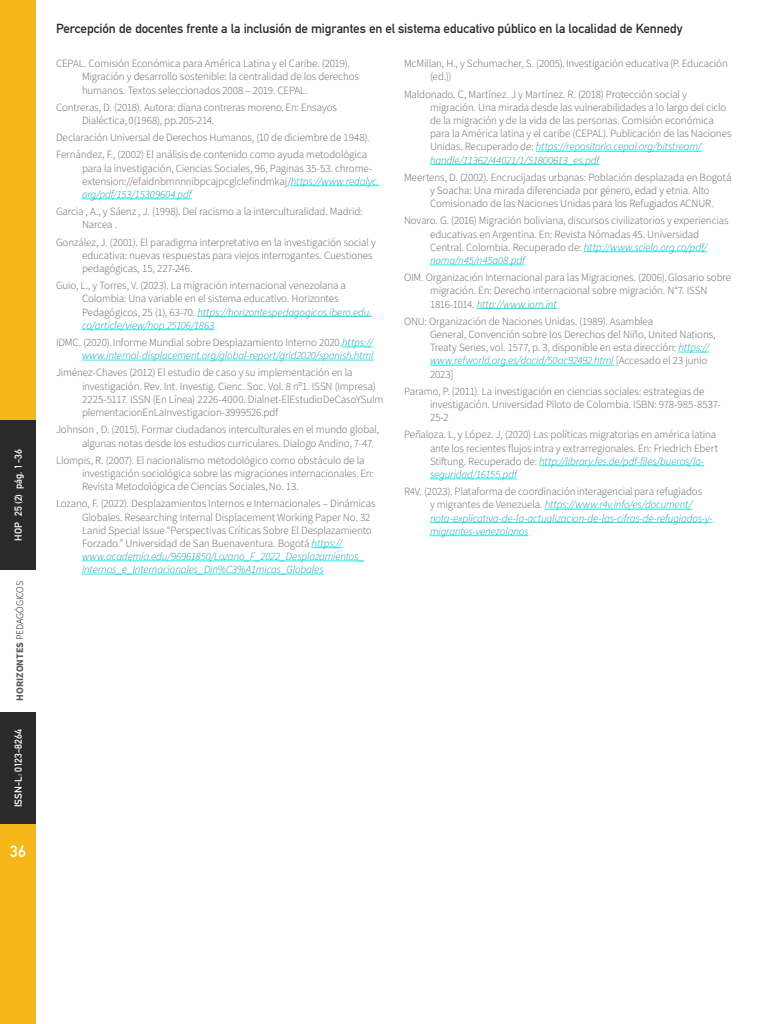
<style>
.page{position:relative;width:768px;height:1024px;background:#fff}
.page>*{position:absolute;margin:0;border:0;box-sizing:border-box;transform-origin:0 0}
.t1{font:700 16px "DIN Alternate";color:#fff}
.t2{font:700 13px "DIN Alternate";letter-spacing:-.01em;color:#2a2a2a}
.t3{font:300 11px/13.2px "Source Sans Pro";letter-spacing:-.01em;color:#5a5a5a}
.t4{font:italic 300 11px/13.2px "Source Sans Pro";letter-spacing:-.015em;color:#09909f;text-align:right}
.t5{font:700 10px "DIN Alternate";letter-spacing:.005em;color:#fff}
.t6{font:300 10px "Source Sans Pro";letter-spacing:-.015em;color:#000}
.s1{font-weight:700;color:#5a5a5a}
.s2{font-style:italic;color:#09909f}
.s3{font-style:normal;color:#5a5a5a}
</style>
<div class="page">
<hr style="left:291px;top:185px;width:88px;height:1px;background:#0ff">
<hr style="left:82px;top:199px;width:110px;height:1px;background:#0ff">
<hr style="left:197px;top:316px;width:175px;height:1px;background:#0ff">
<hr style="left:82px;top:329px;width:132px;height:1px;background:#0ff">
<hr style="left:342px;top:347px;width:31px;height:1px;background:#0ff">
<hr style="left:82px;top:360px;width:292px;height:1px;background:#0ff">
<hr style="left:312px;top:547px;width:30px;height:1px;background:#0ff">
<hr style="left:82px;top:561px;width:282px;height:1px;background:#0ff">
<hr style="left:82px;top:574px;width:242px;height:1px;background:#0ff">
<hr style="left:536px;top:151px;width:166px;height:1px;background:#0ff">
<hr style="left:430px;top:164px;width:169px;height:1px;background:#0ff">
<hr style="left:584px;top:251px;width:123px;height:1px;background:#0ff">
<hr style="left:430px;top:265px;width:95px;height:1px;background:#0ff">
<hr style="left:477px;top:308px;width:80px;height:1px;background:#0ff">
<hr style="left:678px;top:352px;width:31px;height:1px;background:#0ff">
<hr style="left:430px;top:365px;width:184px;height:1px;background:#0ff">
<hr style="left:539px;top:465px;width:165px;height:1px;background:#0ff">
<hr style="left:430px;top:479px;width:87px;height:1px;background:#0ff">
<hr style="left:545px;top:509px;width:147px;height:1px;background:#0ff">
<hr style="left:430px;top:522px;width:283px;height:1px;background:#0ff">
<hr style="left:430px;top:535px;width:99px;height:1px;background:#0ff">
<div style="left:0;top:712px;width:36px;height:312px;background:#f5b818"></div>
<div style="left:0;top:0;width:36px;height:570px;background:#f5b818"></div>
<div style="left:0;top:420px;width:36px;height:150px;background:#2a2a2a"></div>
<div style="left:0;top:712px;width:36px;height:112px;background:#2a2a2a"></div>
<p class="t5" style="left:11px;top:541px;width:93px;rotate:-90deg">HOP 25 (2) pág. 1-36</p>
<p class="t6" style="left:13px;top:701px;width:121px;rotate:-90deg"><span class="s1">HORIZONTES</span> PEDAGÓGICOS</p>
<p class="t5" style="left:11px;top:807px;width:80px;rotate:-90deg">ISSN-L: 0123-8264</p>
<h1 class="t1" style="left:10px;top:839px;width:17px">36</h1>
<p class="t2" style="left:56px;top:19px;width:628px">Percepción de docentes frente a la inclusión de migrantes en el sistema educativo público en la localidad de Kennedy</p>
<p class="t3" style="left:82px;top:57px;width:278px;text-indent:-26px">CEPAL. Comisión Económica para América Latina y el Caribe. (2019).<br>Migración y desarrollo sostenible: la centralidad de los derechos humanos. Textos seleccionados 2008 – 2019. CEPAL.</p>
<p class="t3" style="left:82px;top:101px;width:256px;text-indent:-26px">Contreras, D. (2018). Autora: diana contreras moreno. En: Ensayos<br>Dialéctica, 0(1968), pp.205-214.</p>
<p class="t3" style="left:56px;top:129px;width:315px;line-height:17.2px">Declaración Universal de Derechos Humanos, (10 de diciembre de 1948).<br>Fernández, F., (2002) El análisis de contenido como ayuda metodológica</p>
<p class="t3" style="left:82px;top:162px;width:299px">para la investigación, Ciencias Sociales, 96, Paginas 35-53. chrome&shy;extension://efaidnbmnnnibpcajpcglclefindmkaj/<span class="s2">https://www.redalyc. org/pdf/153/15309604.pdf</span></p>
<p class="t3" style="left:82px;top:205px;width:282px;text-indent:-26px">Garcia , A., y Sáenz , J. (1998). Del racismo a la interculturalidad. Madrid:<br>Narcea .</p>
<p class="t3" style="left:82px;top:236px;width:295px;text-indent:-26px">González, J. (2001). El paradigma interpretativo en la investigación social y educativa: nuevas respuestas para viejos interrogantes. Cuestiones pedagógicas, 15, 227-246.</p>
<p class="t3" style="left:82px;top:279px;width:291px;text-indent:-26px">Guio, L., y Torres, V. (2023). La migración internacional venezolana a Colombia: Una variable en el sistema educativo. Horizontes Pedagógicos, 25 (1), 63-70. <span class="s2">https://horizontespedagogicos.ibero.edu. co/article/view/hop.25106/1863</span></p>
<p class="t4" style="left:56px;top:336px;width:319px"><span class="s3">IDMC. (2020). Informe Mundial sobre Desplazamiento Interno 2020.</span>https:// www.internal-displacement.org/global-report/grid2020/spanish.html</p>
<p class="t3" style="left:82px;top:367px;width:303px;text-indent:-26px">Jiménez-Chaves (2012) El estudio de caso y su implementación en la investigación. Rev. Int. Investig. Cienc. Soc. Vol. 8 nº1. ISSN (Impresa)<br>2225-5117. ISSN (En Línea) 2226-4000. Dialnet-ElEstudioDeCasoYSuIm plementacionEnLaInvestigacion-3999526.pdf</p>
<p class="t3" style="left:82px;top:423px;width:299px;text-indent:-26px">Johnson , D. (2015). Formar ciudadanos interculturales en el mundo global, algunas notas desde los estudios curriculares. Dialogo Andino, 7-47.</p>
<p class="t3" style="left:82px;top:454px;width:293px;text-indent:-26px">Llompis, R. (2007). El nacionalismo metodológico como obstáculo de la investigación sociológica sobre las migraciones internacionales. En:<br>Revista Metodológica de Ciencias Sociales, No. 13.</p>
<p class="t3" style="left:82px;top:497px;width:295px;text-indent:-26px">Lozano, F. (2022). Desplazamientos Internos e Internacionales – Dinámicas Globales. Researching Internal Displacement Working Paper No. 32<br>Lanid Special Issue “Perspectivas Críticas Sobre El Desplazamiento Forzado.” Universidad de San Buenaventura. Bogotá <span class="s2">https:// www.academia.edu/96961850/Lozano_F_2022_Desplazamientos_ Internos_e_Internacionales_Din%C3%A1micas_Globales</span></p>
<p class="t3" style="left:430px;top:57px;width:299px;text-indent:-26px">McMillan, H., y Schumacher, S. (2005). Investigación educativa (P. Educación (ed.))</p>
<p class="t3" style="left:430px;top:88px;width:303px;text-indent:-26px">Maldonado. C, Martínez. J y Martínez. R. (2018) Protección social y migración. Una mirada desde las vulnerabilidades a lo largo del ciclo de la migración y de la vida de las personas. Comisión económica para la América latina y el caribe (CEPAL). Publicación de las Naciones Unidas. Recuperado de: <span class="s2">https://repositorio.cepal.org/bitstream/ handle/11362/44021/1/S1800613_es.pdf</span></p>
<p class="t3" style="left:430px;top:171px;width:303px;text-indent:-26px">Meertens, D. (2002). Encrucijadas urbanas: Población desplazada en Bogotá y Soacha: Una mirada diferenciada por género, edad y etnia. Alto<br>Comisionado de las Naciones Unidas para los Refugiados ACNUR.</p>
<p class="t3" style="left:430px;top:215px;width:300px;text-indent:-26px">Novaro. G. (2016) Migración boliviana, discursos civilizatorios y experiencias educativas en Argentina. En: Revista Nómadas 45. Universidad Central. Colombia. Recuperado de: <span class="s2">http://www.scielo.org.co/pdf/ noma/n45/n45a08.pdf</span></p>
<p class="t3" style="left:430px;top:271px;width:303px;text-indent:-26px">OIM. Organización Internacional para las Migraciones. (2006). Glosario sobre migración. En: Derecho internacional sobre migración. N°7. ISSN<br>1816-1014. <span class="s2">http://www.iom.int</span></p>
<p class="t3" style="left:430px;top:315px;width:287px;text-indent:-26px">ONU: Organización de Naciones Unidas. (1989). Asamblea<br>General, Convención sobre los Derechos del Niño, United Nations, Treaty Series, vol. 1577, p. 3, disponible en esta dirección: <span class="s2">https:// www.refworld.org.es/docid/50ac92492.html</span> [Accesado el 23 junio 2023]</p>
<p class="t3" style="left:430px;top:385px;width:292px;text-indent:-26px">Paramo, P. (2011). La investigación en ciencias sociales: estrategias de investigación. Universidad Piloto de Colombia. ISBN: 978-985-8537-<br>25-2</p>
<p class="t3" style="left:430px;top:429px;width:290px;text-indent:-26px">Peñaloza. L, y López. J, (2020) Las políticas migratorias en américa latina ante los recientes flujos intra y extrarregionales. En: Friedrich Ebert Stiftung. Recuperado de: <span class="s2">http://library.fes.de/pdf-files/bueros/la&shy;seguridad/16155.pdf</span></p>
<p class="t4" style="left:430px;top:485px;width:284px;text-align:left;text-indent:-26px"><span class="s3">R4V. (2023). Plataforma de coordinación interagencial para refugiados<br>y migrantes de Venezuela.</span> https://www.r4v.info/es/document/ nota-explicativa-de-la-actualizacion-de-las-cifras-de-refugiados-y&shy;migrantes-venezolanos</p>
</div>
